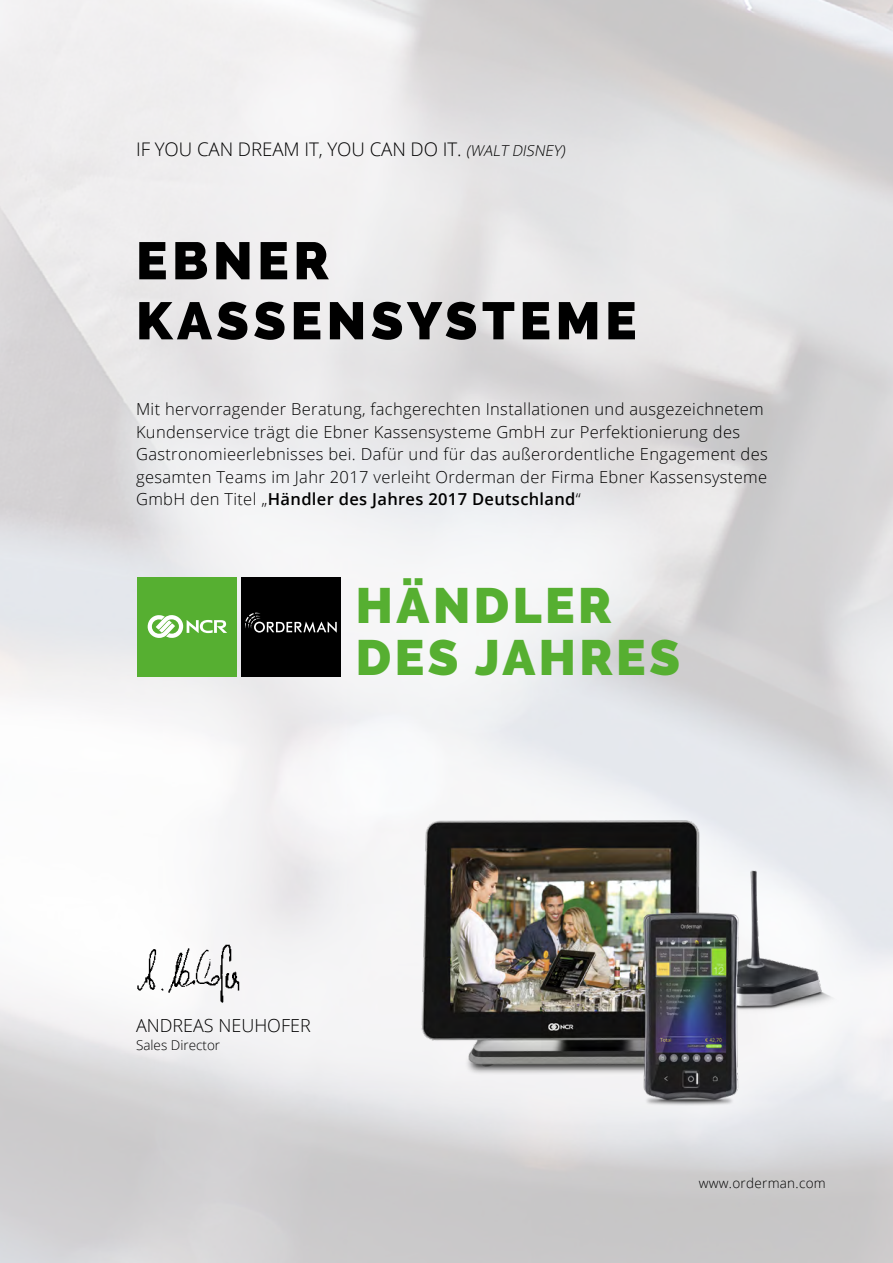
<style>
.page{position:relative;width:893px;height:1263px;background:#fff}
.page>*{position:absolute;margin:0;border:0;box-sizing:border-box;transform-origin:0 0}
.t1{font:900 52.5px/60px "Raleway";letter-spacing:.09em;color:#000}
.t2{font:900 49.5px/51.9px "Raleway";letter-spacing:.07em;color:#56af31}
.t3{font:300 18.75px "Open Sans";letter-spacing:-.005em;color:#000}
.t4{font:300 18px "Open Sans";color:#000}
.t5{font:300 16.5px/22.5px "Open Sans";letter-spacing:.02em;color:#000}
.t6{font:300 13.5px "Open Sans";letter-spacing:.01em;color:#000}
.s1{font-style:italic;font-size:15px}
.s2{font-weight:600}
</style>
<div class="page">
<img style="left:0;top:0;width:893px;height:1263px">
<img style="left:359px;top:774px;width:534px;height:368px">
<div style="left:137px;top:577px;width:99px;height:99px;background:#56af31"></div>
<svg style="left:148px;top:615px;width:79px;height:23px"></svg>
<div style="left:241px;top:577px;width:100px;height:99px;background:#000"></div>
<svg style="left:245px;top:612px;width:92px;height:21px"></svg>
<img style="left:112px;top:936px;width:167px;height:80px">
<p class="t3" style="left:136px;top:137px;width:434px">IF YOU CAN DREAM IT, YOU CAN DO IT. <span class="s1">(WALT DISNEY)</span></p>
<h1 class="t1" style="left:136px;top:231px;width:502px">EBNER<br>KASSENSYSTEME</h1>
<p class="t5" style="left:136px;top:398px;width:633px">Mit hervorragender Beratung, fachgerechten Installationen und ausgezeichnetem Kundenservice trägt die Ebner Kassensysteme GmbH zur Perfektionierung des Gastronomieerlebnisses bei. Dafür und für das außerordentliche Engagement des gesamten Teams im Jahr 2017 verleiht Orderman der Firma Ebner Kassensysteme GmbH den Titel „<span class="s2">Händler des Jahres 2017 Deutschland</span>“</p>
<h2 class="t2" style="left:356px;top:580px;width:325px">HÄNDLER<br>DES JAHRES</h2>
<p class="t4" style="left:136px;top:1013px;width:176px">ANDREAS NEUHOFER</p>
<p class="t6" style="left:136px;top:1036px;width:86px">Sales Director</p>
<p class="t6" style="left:699px;top:1174px;width:128px">www.orderman.com</p>
</div>
